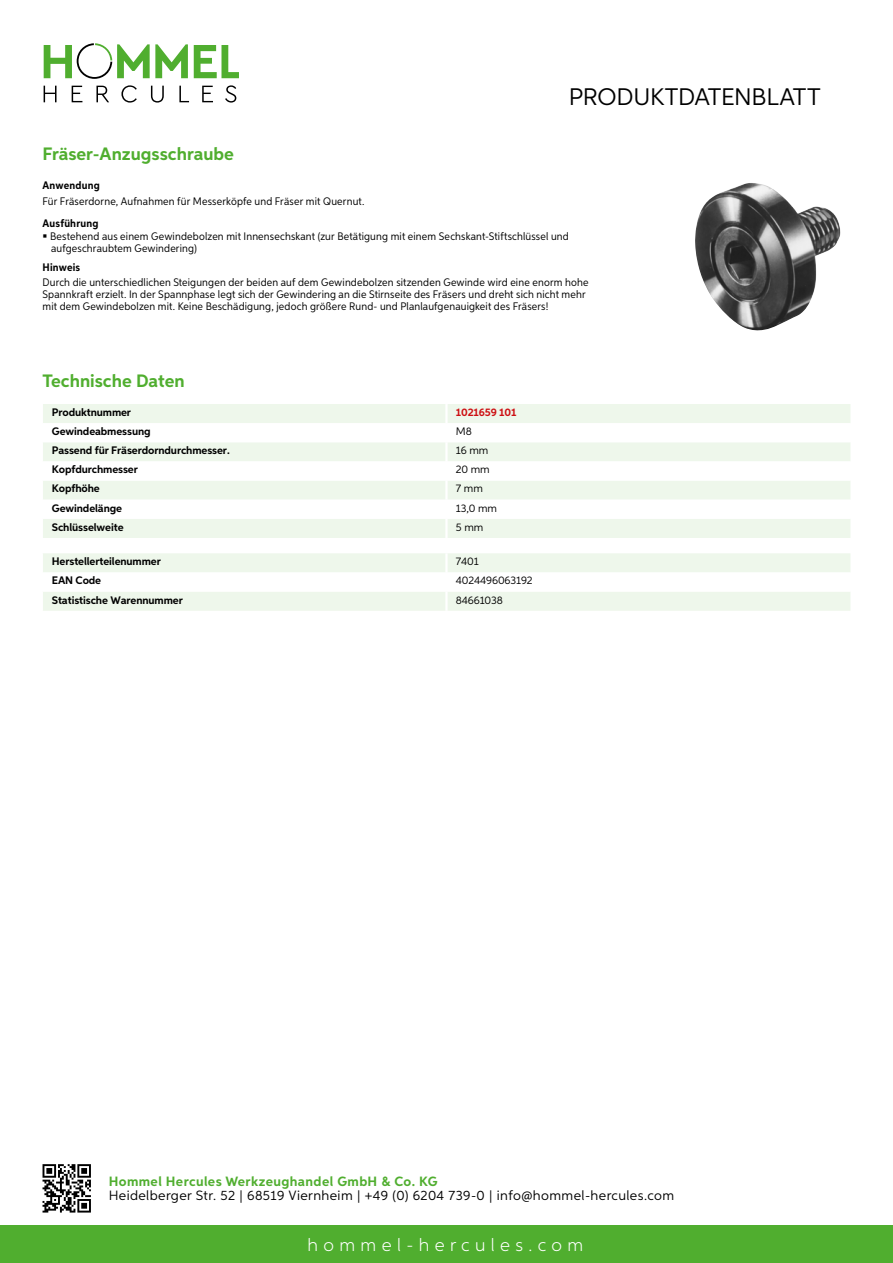
<style>
.page{position:relative;width:893px;height:1263px;background:#fff}
.page>*{position:absolute;margin:0;border:0;box-sizing:border-box;transform-origin:0 0}
.t1{font:24px "Aspira";letter-spacing:-.01em;color:#000}
.t2{font:700 18px "Aspira";color:#50ae2f}
.t3{font:300 18px "Aspira";letter-spacing:.3em;color:#fff}
.t4{font:13.5px "Aspira";letter-spacing:.03em;color:#000}
.t5{font:700 13.5px "Aspira";letter-spacing:.03em;color:#50ae2f}
.t6{font:10.95px/12px "Aspira Nar";letter-spacing:.015em;color:#000}
.t7{font:700 10.95px "Aspira";letter-spacing:-.01em;color:#000}
.t8{font:10.95px "Aspira";letter-spacing:-.01em;color:#000}
.t9{font:700 10.95px "Aspira Nar";letter-spacing:.02em;color:#000}
.t10{font:700 10.95px "Aspira";letter-spacing:-.01em;color:#cd1013}
</style>
<div class="page">
<div style="left:0;top:1226px;width:893px;height:37px;background:#50ae2f"></div>
<svg style="left:43px;top:1164px;width:48px;height:48px"></svg>
<svg style="left:194px;top:45px;width:45px;height:33px"></svg>
<svg style="left:44px;top:43px;width:144px;height:36px"></svg>
<svg style="left:44px;top:86px;width:13px;height:16px"></svg>
<svg style="left:72px;top:86px;width:10px;height:16px"></svg>
<svg style="left:96px;top:86px;width:13px;height:16px"></svg>
<svg style="left:121px;top:85px;width:16px;height:18px"></svg>
<svg style="left:151px;top:86px;width:13px;height:17px"></svg>
<svg style="left:179px;top:86px;width:10px;height:16px"></svg>
<svg style="left:202px;top:86px;width:11px;height:16px"></svg>
<svg style="left:225px;top:85px;width:11px;height:18px"></svg>
<div style="left:43px;top:404px;width:807px;height:134px;background:#eef7eb"></div>
<svg style="left:43px;top:423px;width:807px;height:96px"></svg>
<hr style="left:445px;top:404px;width:3px;height:19px;background:#fff">
<hr style="left:445px;top:423px;width:3px;height:19px;background:#fff">
<hr style="left:445px;top:442px;width:3px;height:19px;background:#fff">
<hr style="left:445px;top:461px;width:3px;height:19px;background:#fff">
<hr style="left:445px;top:480px;width:3px;height:20px;background:#fff">
<hr style="left:445px;top:500px;width:3px;height:19px;background:#fff">
<hr style="left:445px;top:519px;width:3px;height:19px;background:#fff">
<svg style="left:43px;top:553px;width:807px;height:58px"></svg>
<hr style="left:445px;top:592px;width:3px;height:19px;background:#fff">
<img style="left:695px;top:183px;width:146px;height:148px">
<h1 class="t1" style="left:569px;top:82px;width:253px">Produktdatenblatt</h1>
<h2 class="t2" style="left:43px;top:142px;width:193px">Fräser-Anzugsschraube</h2>
<p class="t9" style="left:43px;top:179px;width:59px">Anwendung</p>
<p class="t6" style="left:43px;top:195px;width:323px">Für Fräserdorne, Aufnahmen für Messerköpfe und Fräser mit Quernut.</p>
<p class="t9" style="left:43px;top:216px;width:58px">Ausführung</p>
<p class="t6" style="left:50px;top:230px;width:520px">Bestehend aus einem Gewindebolzen mit Innensechskant (zur Betätigung mit einem Sechskant-Stiftschlüssel und aufgeschraubtem Gewindering)</p>
<p class="t9" style="left:43px;top:260px;width:39px">Hinweis</p>
<p class="t6" style="left:43px;top:276px;width:548px">Durch die unterschiedlichen Steigungen der beiden auf dem Gewindebolzen sitzenden Gewinde wird eine enorm hohe<br>Spannkraft erzielt. In der Spannphase legt sich der Gewindering an die Stirnseite des Fräsers und dreht sich nicht mehr mit dem Gewindebolzen mit. Keine Beschädigung, jedoch größere Rund- und Planlaufgenauigkeit des Fräsers!</p>
<h2 class="t2" style="left:43px;top:370px;width:144px">Technische Daten</h2>
<p class="t7" style="left:52px;top:405px;width:81px">Produktnummer</p>
<p class="t10" style="left:456px;top:405px;width:62px">1021659 101</p>
<p class="t7" style="left:52px;top:425px;width:100px">Gewindeabmessung</p>
<p class="t8" style="left:456px;top:425px;width:17px">M8</p>
<p class="t7" style="left:52px;top:444px;width:179px">Passend für Fräserdorndurchmesser.</p>
<p class="t8" style="left:456px;top:444px;width:34px">16 mm</p>
<p class="t7" style="left:52px;top:463px;width:88px">Kopfdurchmesser</p>
<p class="t8" style="left:456px;top:463px;width:35px">20 mm</p>
<p class="t7" style="left:52px;top:482px;width:50px">Kopfhöhe</p>
<p class="t8" style="left:456px;top:482px;width:29px">7 mm</p>
<p class="t7" style="left:52px;top:501px;width:72px">Gewindelänge</p>
<p class="t8" style="left:456px;top:501px;width:43px">13,0 mm</p>
<p class="t7" style="left:52px;top:520px;width:73px">Schlüsselweite</p>
<p class="t8" style="left:456px;top:520px;width:29px">5 mm</p>
<p class="t7" style="left:52px;top:555px;width:111px">Herstellerteilenummer</p>
<p class="t8" style="left:456px;top:555px;width:24px">7401</p>
<p class="t7" style="left:52px;top:574px;width:51px">EAN Code</p>
<p class="t8" style="left:456px;top:574px;width:78px">4024496063192</p>
<p class="t7" style="left:52px;top:593px;width:132px">Statistische Warennummer</p>
<p class="t8" style="left:456px;top:593px;width:49px">84661038</p>
<p class="t5" style="left:109px;top:1172px;width:330px">Hommel Hercules Werkzeughandel GmbH &amp; Co. KG</p>
<p class="t4" style="left:109px;top:1187px;width:567px">Heidelberger Str. 52 | 68519 Viernheim | +49 (0) 6204 739-0 | info@hommel-hercules.com</p>
<h2 class="t3" style="left:307px;top:1234px;width:277px">hommel-hercules.com</h2>
</div>
